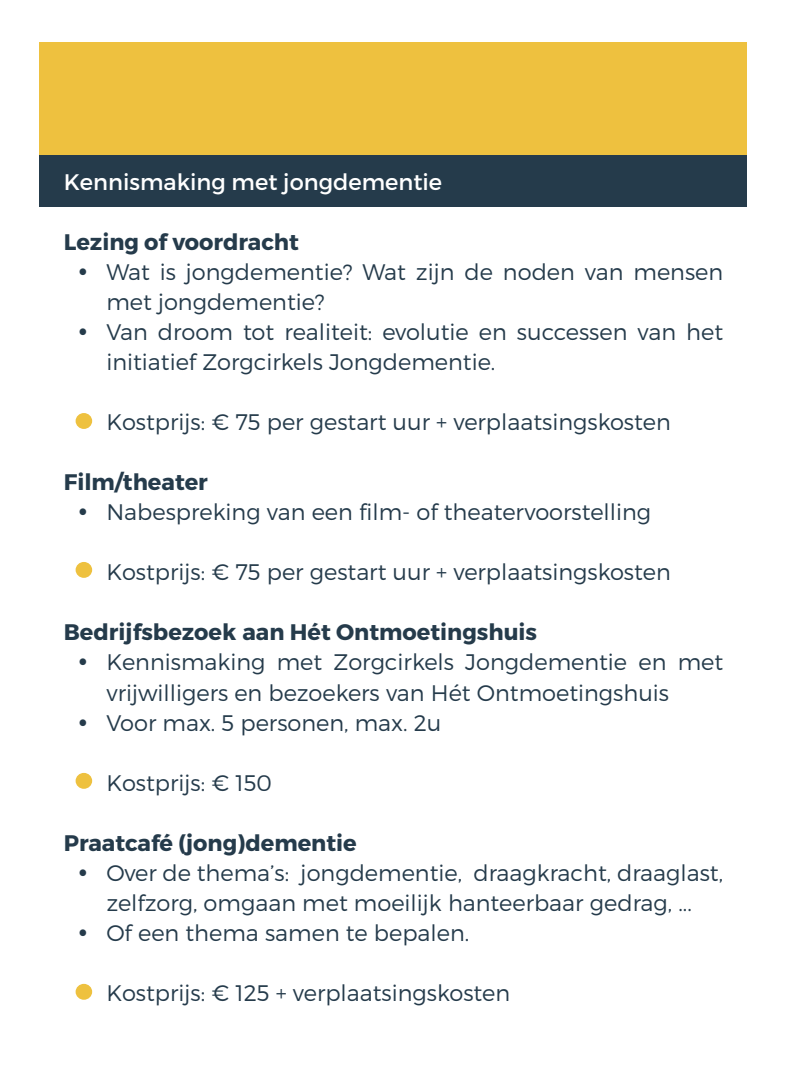
<style>
.page{position:relative;width:787px;height:1092px;background:#fff}
.page>*{position:absolute;margin:0;border:0;box-sizing:border-box;transform-origin:0 0}
.t1{font:300 22.5px/30px "Montserrat";color:#253b4b}
.t2{font:700 22.5px "Montserrat";color:#253b4b}
.t3{font:22.5px "Montserrat";color:#fff}
</style>
<div class="page">
<div style="left:39px;top:42px;width:708px;height:113px;background:#eec13f"></div>
<div style="left:39px;top:155px;width:708px;height:52px;background:#253b4b"></div>
<div style="left:76px;top:413px;width:16px;height:16px;background:#eec13f;border-radius:50%"></div>
<div style="left:76px;top:562px;width:16px;height:16px;background:#eec13f;border-radius:50%"></div>
<div style="left:76px;top:772px;width:16px;height:16px;background:#eec13f;border-radius:50%"></div>
<div style="left:76px;top:983px;width:16px;height:16px;background:#eec13f;border-radius:50%"></div>
<p class="t3" style="left:64px;top:168px;width:380px">Kennismaking met jongdementie</p>
<p class="t2" style="left:64px;top:228px;width:237px">Lezing of voordracht</p>
<p class="t1" style="left:106px;top:257px;width:618px">Wat is jongdementie? Wat zijn de noden van mensen met jongdementie?</p>
<p class="t1" style="left:106px;top:317px;width:618px">Van droom tot realiteit: evolutie en successen van het initiatief Zorgcirkels Jongdementie.</p>
<p class="t1" style="left:106px;top:407px;width:566px">Kostprijs: € 75 per gestart uur + verplaatsingskosten</p>
<p class="t2" style="left:64px;top:468px;width:146px">Film/theater</p>
<p class="t1" style="left:106px;top:497px;width:546px">Nabespreking van een film- of theatervoorstelling</p>
<p class="t1" style="left:106px;top:557px;width:566px">Kostprijs: € 75 per gestart uur + verplaatsingskosten</p>
<p class="t2" style="left:64px;top:618px;width:475px">Bedrijfsbezoek aan Hét Ontmoetingshuis</p>
<p class="t1" style="left:106px;top:647px;width:618px">Kennismaking met Zorgcirkels Jongdementie en met vrijwilligers en bezoekers van Hét Ontmoetingshuis</p>
<p class="t1" style="left:106px;top:707px;width:337px">Voor max. 5 personen, max. 2u</p>
<p class="t1" style="left:106px;top:767px;width:167px">Kostprijs: € 150</p>
<p class="t2" style="left:64px;top:828px;width:294px">Praatcafé (jong)dementie</p>
<p class="t1" style="left:106px;top:857px;width:618px">Over de thema’s: jongdementie, draagkracht, draaglast, zelfzorg, omgaan met moeilijk hanteerbaar gedrag, ...</p>
<p class="t1" style="left:106px;top:917px;width:364px">Of een thema samen te bepalen.</p>
<p class="t1" style="left:106px;top:977px;width:405px">Kostprijs: € 125 + verplaatsingskosten</p>
</div>
